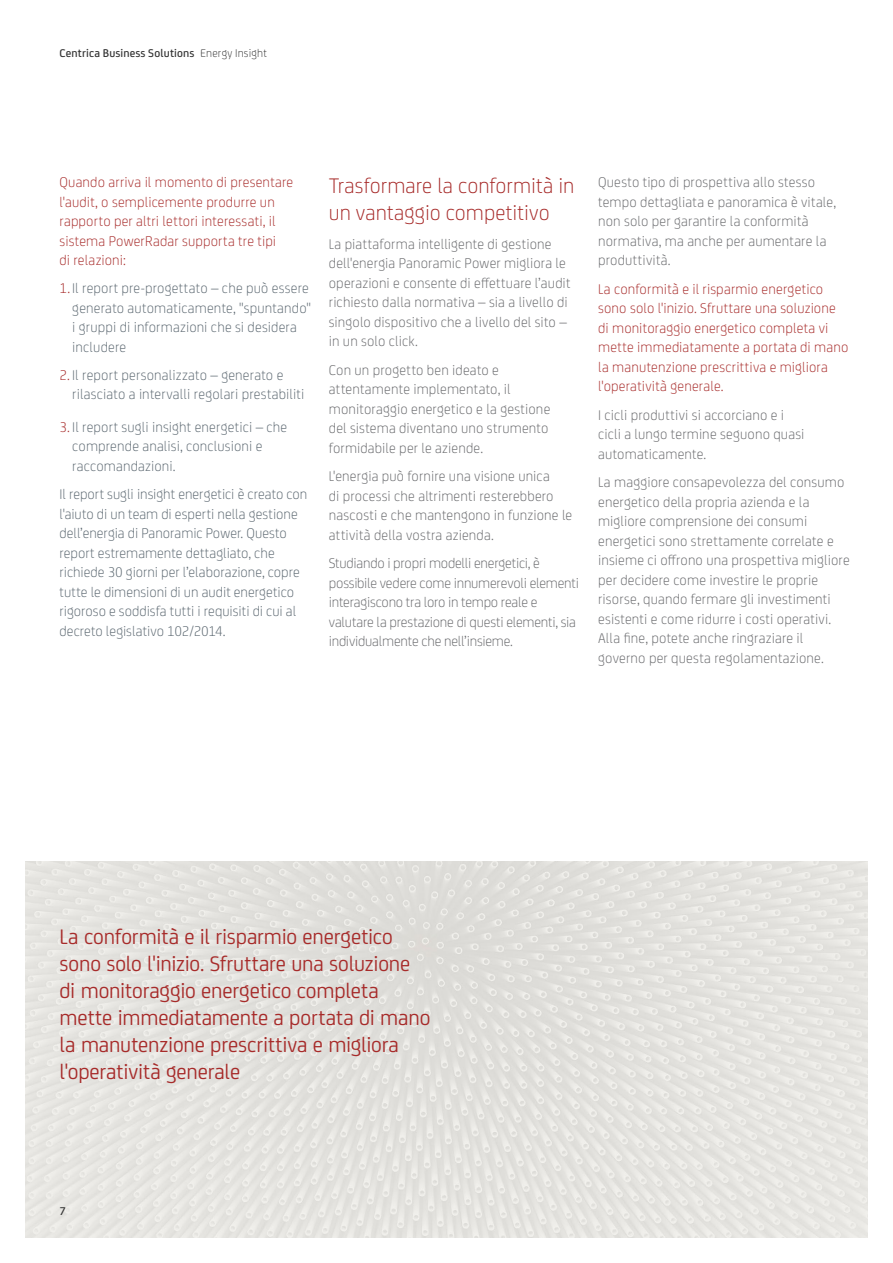
<style>
.page{position:relative;width:893px;height:1263px;background:#fff}
.page>*{position:absolute;margin:0;border:0;box-sizing:border-box;transform-origin:0 0}
.t1{font:22.5px/27px "FS Joey Pro";letter-spacing:-.005em;color:#a72b2a}
.t2{font:300 22.5px/27px "FS Joey Pro";color:#a72b2a}
.t3{font:300 15px/19.5px "FS Joey Pro";letter-spacing:.01em;color:#67686b}
.t4{font:300 15px/19.5px "FS Joey Pro";letter-spacing:.005em;color:#5b6770}
.t5{font:300 15px/19.5px "FS Joey Pro";letter-spacing:.01em;color:#a72b2a}
.t6{font:300 15px/19.5px "FS Joey Pro";letter-spacing:-.015em;color:#67686b}
.t7{font:500 12px "FS Joey Pro";letter-spacing:.01em;color:#333}
.s1{font-weight:300}
.s2{color:#a72b2a}
</style>
<div class="page">
<img style="left:26px;top:861px;width:841px;height:376px">
<p class="t7" style="left:60px;top:44px;width:209px">Centrica Business Solutions <span class="s1">Energy Insight</span></p>
<p class="t5" style="left:60px;top:172px;width:235px">Quando arriva il momento di presentare l'audit, o semplicemente produrre un rapporto per altri lettori interessati, il sistema PowerRadar supporta tre tipi<br>di relazioni:</p>
<p class="t4" style="left:72px;top:278px;width:240px;text-indent:-13px"><span class="s2">1.</span> Il report pre-progettato – che può essere generato automaticamente, "spuntando" i gruppi di informazioni che si desidera includere</p>
<p class="t4" style="left:72px;top:364px;width:234px;text-indent:-13px"><span class="s2">2.</span> Il report personalizzato – generato e rilasciato a intervalli regolari prestabiliti</p>
<p class="t4" style="left:72px;top:416px;width:217px;text-indent:-13px"><span class="s2">3.</span> Il report sugli insight energetici – che comprende analisi, conclusioni e raccomandazioni.</p>
<p class="t4" style="left:60px;top:484px;width:249px">Il report sugli insight energetici è creato con l'aiuto di un team di esperti nella gestione dell’energia di Panoramic Power. Questo report estremamente dettagliato, che richiede 30 giorni per l’elaborazione, copre tutte le dimensioni di un audit energetico rigoroso e soddisfa tutti i requisiti di cui al decreto legislativo 102/2014.</p>
<p class="t2" style="left:329px;top:171px;width:247px">Trasformare la conformità in un vantaggio competitivo</p>
<p class="t3" style="left:329px;top:233px;width:243px">La piattaforma intelligente di gestione dell'energia Panoramic Power migliora le operazioni e consente di effettuare l’audit richiesto dalla normativa – sia a livello di singolo dispositivo che a livello del sito – in un solo click.</p>
<p class="t3" style="left:329px;top:359px;width:223px">Con un progetto ben ideato e attentamente implementato, il monitoraggio energetico e la gestione del sistema diventano uno strumento formidabile per le aziende.</p>
<p class="t3" style="left:329px;top:465px;width:245px">L'energia può fornire una visione unica<br>di processi che altrimenti resterebbero nascosti e che mantengono in funzione le attività della vostra azienda.</p>
<p class="t6" style="left:329px;top:552px;width:252px">Studiando i propri modelli energetici, è possibile vedere come innumerevoli elementi interagiscono tra loro in tempo reale e valutare la prestazione di questi elementi, sia individualmente che nell’insieme.</p>
<p class="t3" style="left:598px;top:172px;width:239px">Questo tipo di prospettiva allo stesso tempo dettagliata e panoramica è vitale, non solo per garantire la conformità normativa, ma anche per aumentare la produttività.</p>
<p class="t5" style="left:598px;top:278px;width:252px">La conformità e il risparmio energetico sono solo l'inizio. Sfruttare una soluzione di monitoraggio energetico completa vi mette immediatamente a portata di mano la manutenzione prescrittiva e migliora l'operatività generale.</p>
<p class="t3" style="left:598px;top:404px;width:208px">I cicli produttivi si accorciano e i cicli a lungo termine seguono quasi automaticamente.</p>
<p class="t3" style="left:598px;top:472px;width:253px">La maggiore consapevolezza del consumo energetico della propria azienda e la migliore comprensione dei consumi energetici sono strettamente correlate e insieme ci offrono una prospettiva migliore per decidere come investire le proprie risorse, quando fermare gli investimenti esistenti e come ridurre i costi operativi.<br>Alla fine, potete anche ringraziare il governo per questa regolamentazione.</p>
<p class="t1" style="left:60px;top:922px;width:372px">La conformità e il risparmio energetico sono solo l'inizio. Sfruttare una soluzione di monitoraggio energetico completa mette immediatamente a portata di mano la manutenzione prescrittiva e migliora l'operatività generale</p>
<p class="t7" style="left:60px;top:1202px;width:8px">7</p>
</div>
